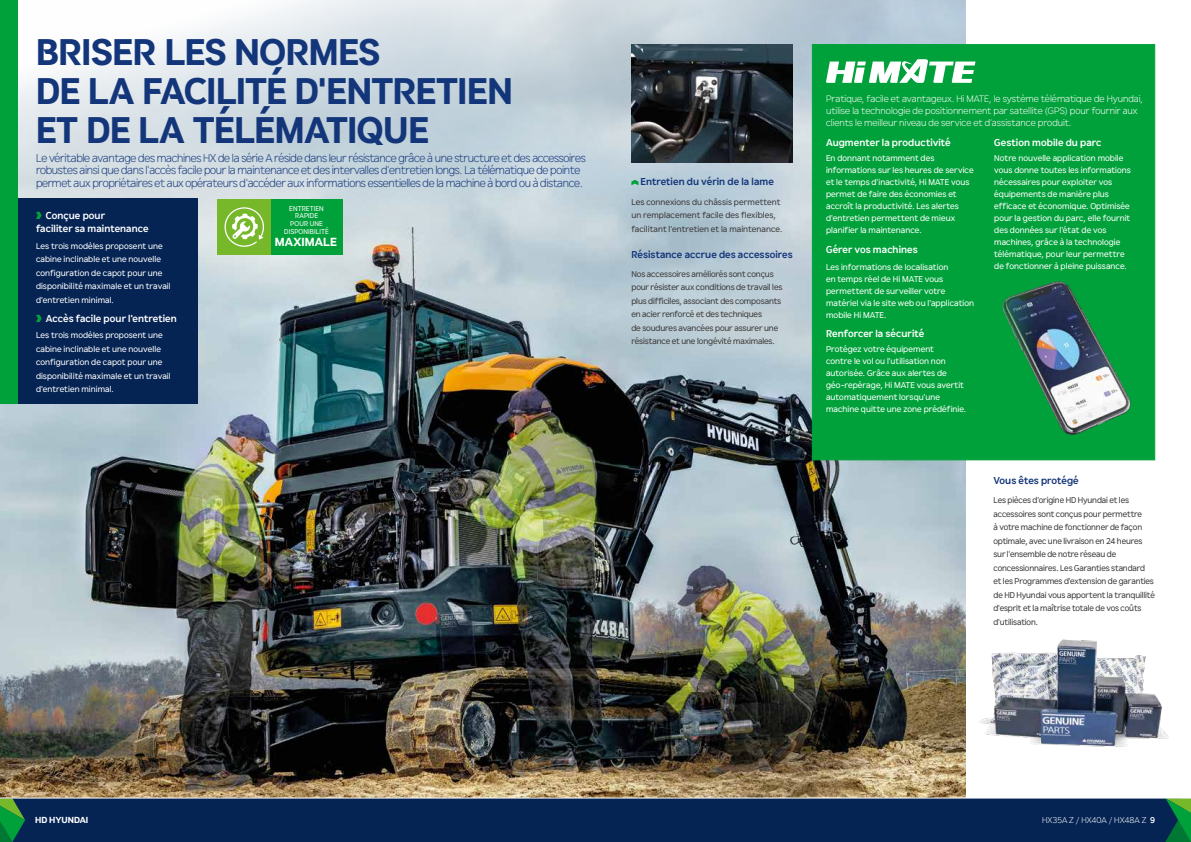
<style>
.page{position:relative;width:1191px;height:842px;background:#fff}
.page>*{position:absolute;margin:0;border:0;box-sizing:border-box;transform-origin:0 0}
.t1{font:36px/39px "HD Hyundai Gothic Euro Lg Bd";letter-spacing:-.005em;color:#13357a;scale:.96 1}
.t2{font:300 11.5px/12.5px "HD Hyundai Gothic Euro";letter-spacing:-.03em;color:#13357a}
.t3{font:11.4px "HD Hyundai Gothic Euro Lg Bd";letter-spacing:.01em;color:#fff}
.t4{font:700 10px/13.5px "HD Hyundai Gothic Euro";letter-spacing:.005em;color:#fff}
.t5{font:700 10px "HD Hyundai Gothic Euro";color:#13357a}
.t6{font:300 9.5px/12px "HD Hyundai Gothic Euro";letter-spacing:-.005em;color:#fff}
.t7{font:8.5px/12px "HD Hyundai Gothic Euro";letter-spacing:.005em;color:#fff}
.t8{font:8.5px/13.5px "HD Hyundai Gothic Euro";letter-spacing:-.015em;color:#3c3c3b}
.t9{font:8.5px/13.5px "HD Hyundai Gothic Euro";letter-spacing:.005em;color:#3c3c3b}
.t10{font:300 8.5px "HD Hyundai Gothic Euro";color:#fff}
.t11{font:8.5px "HD Hyundai Gothic Euro Lg Bd";color:#fff}
.t12{font:7px/7.8px "HD Hyundai Gothic Euro";letter-spacing:.015em;color:#fff;text-align:center}
.s1{font-weight:700}
</style>
<div class="page">
<img style="left:0;top:0;width:965px;height:798px">
<svg style="left:631px;top:180px;width:7px;height:5px"></svg>
<div style="left:0;top:199px;width:197px;height:205px;background:#052453"></div>
<svg style="left:36px;top:212px;width:6px;height:7px"></svg>
<svg style="left:36px;top:315px;width:6px;height:7px"></svg>
<img style="left:979px;top:639px;width:190px;height:108px">
<div style="left:271px;top:199px;width:71px;height:55px;background:#00a13a"></div>
<div style="left:217px;top:199px;width:54px;height:55px;background:#76b82a"></div>
<svg style="left:224px;top:207px;width:40px;height:40px"></svg>
<div style="left:0;top:0;width:17px;height:404px;background:#00a13a"></div>
<div style="left:812px;top:44px;width:343px;height:416px;background:#00a13a;border:1px solid #00a13a"></div>
<svg style="left:826px;top:59px;width:149px;height:24px"></svg>
<img style="left:1002px;top:281px;width:129px;height:154px">
<img style="left:632px;top:45px;width:160px;height:117px">
<div style="left:0;top:798px;width:1191px;height:44px;background:#052453"></div>
<svg style="left:1165px;top:799px;width:26px;height:43px"></svg>
<svg style="left:0;top:799px;width:25px;height:43px"></svg>
<hr style="left:0;top:798px;width:1191px;height:1px;background:#fff">
<h1 class="t1" style="left:36px;top:32px;width:498px">BRISER LES NORMES<br>DE LA FACILITÉ D'ENTRETIEN<br>ET DE LA TÉLÉMATIQUE</h1>
<p class="t2" style="left:36px;top:151px;width:551px">Le véritable avantage des machines HX de la série A réside dans leur résistance grâce à une structure et des accessoires robustes ainsi que dans l'accès facile pour la maintenance et des intervalles d'entretien longs. La télématique de pointe permet aux propriétaires et aux opérateurs d'accéder aux informations essentielles de la machine à bord ou à distance.</p>
<p class="t12" style="left:284px;top:204px;width:46px">ENTRETIEN<br>RAPIDE<br>POUR UNE<br>DISPONIBILITÉ</p>
<h3 class="t3" style="left:275px;top:234px;width:63px">MAXIMALE</h3>
<p class="t4" style="left:36px;top:209px;width:114px;text-indent:10px">Conçue pour<br>faciliter sa maintenance</p>
<p class="t7" style="left:36px;top:239px;width:136px;line-height:13.5px">Les trois modèles proposent une cabine inclinable et une nouvelle configuration de capot pour une disponibilité maximale et un travail d'entretien minimal.</p>
<p class="t4" style="left:46px;top:312px;width:133px">Accès facile pour l'entretien</p>
<p class="t7" style="left:36px;top:328px;width:136px;line-height:13.5px">Les trois modèles proposent une cabine inclinable et une nouvelle configuration de capot pour une disponibilité maximale et un travail d'entretien minimal.</p>
<p class="t5" style="left:640px;top:175px;width:135px">Entretien du vérin de la lame</p>
<p class="t9" style="left:631px;top:195px;width:152px">Les connexions du châssis permettent un remplacement facile des flexibles, facilitant l'entretien et la maintenance.</p>
<p class="t5" style="left:631px;top:247px;width:163px">Résistance accrue des accessoires</p>
<p class="t8" style="left:631px;top:267px;width:153px">Nos accessoires améliorés sont conçus pour résister aux conditions de travail les plus difficiles, associant des composants en acier renforcé et des techniques<br>de soudures avancées pour assurer une résistance et une longévité maximales.</p>
<p class="t6" style="left:826px;top:93px;width:318px">Pratique, facile et avantageux. Hi MATE, le système télématique de Hyundai, utilise la technologie de positionnement par satellite (GPS) pour fournir aux clients le meilleur niveau de service et d'assistance produit.</p>
<p class="t4" style="left:826px;top:136px;width:126px">Augmenter la productivité</p>
<p class="t7" style="left:826px;top:152px;width:149px">En donnant notamment des informations sur les heures de service et le temps d'inactivité, Hi MATE vous permet de faire des économies et accroît la productivité. Les alertes d'entretien permettent de mieux planifier la maintenance.</p>
<p class="t4" style="left:826px;top:242px;width:93px">Gérer vos machines</p>
<p class="t7" style="left:826px;top:261px;width:150px">Les informations de localisation<br>en temps réel de Hi MATE vous permettent de surveiller votre matériel via le site web ou l'application mobile Hi MATE.</p>
<p class="t4" style="left:826px;top:327px;width:100px">Renforcer la sécurité</p>
<p class="t7" style="left:826px;top:343px;width:142px">Protégez votre équipement<br>contre le vol ou l'utilisation non autorisée. Grâce aux alertes de géo-repérage, Hi MATE vous avertit automatiquement lorsqu'une machine quitte une zone prédéfinie.</p>
<p class="t4" style="left:994px;top:136px;width:109px">Gestion mobile du parc</p>
<p class="t7" style="left:994px;top:152px;width:138px">Notre nouvelle application mobile vous donne toutes les informations nécessaires pour exploiter vos équipements de manière plus efficace et économique. Optimisée pour la gestion du parc, elle fournit des données sur l'état de vos machines, grâce à la technologie télématique, pour leur permettre de fonctionner à pleine puissance.</p>
<p class="t5" style="left:993px;top:474px;width:87px">Vous êtes protégé</p>
<p class="t8" style="left:993px;top:494px;width:163px">Les pièces d'origine HD Hyundai et les accessoires sont conçus pour permettre<br>à votre machine de fonctionner de façon optimale, avec une livraison en 24 heures sur l'ensemble de notre réseau de concessionnaires. Les Garanties standard et les Programmes d'extension de garanties de HD Hyundai vous apportent la tranquillité d'esprit et la maîtrise totale de vos coûts d'utilisation.</p>
<p class="t11" style="left:35px;top:814px;width:54px">HD HYUNDAI</p>
<p class="t10" style="left:1042px;top:815px;width:114px">HX35A Z / HX40A / HX48A Z <span class="s1">9</span></p>
</div>
